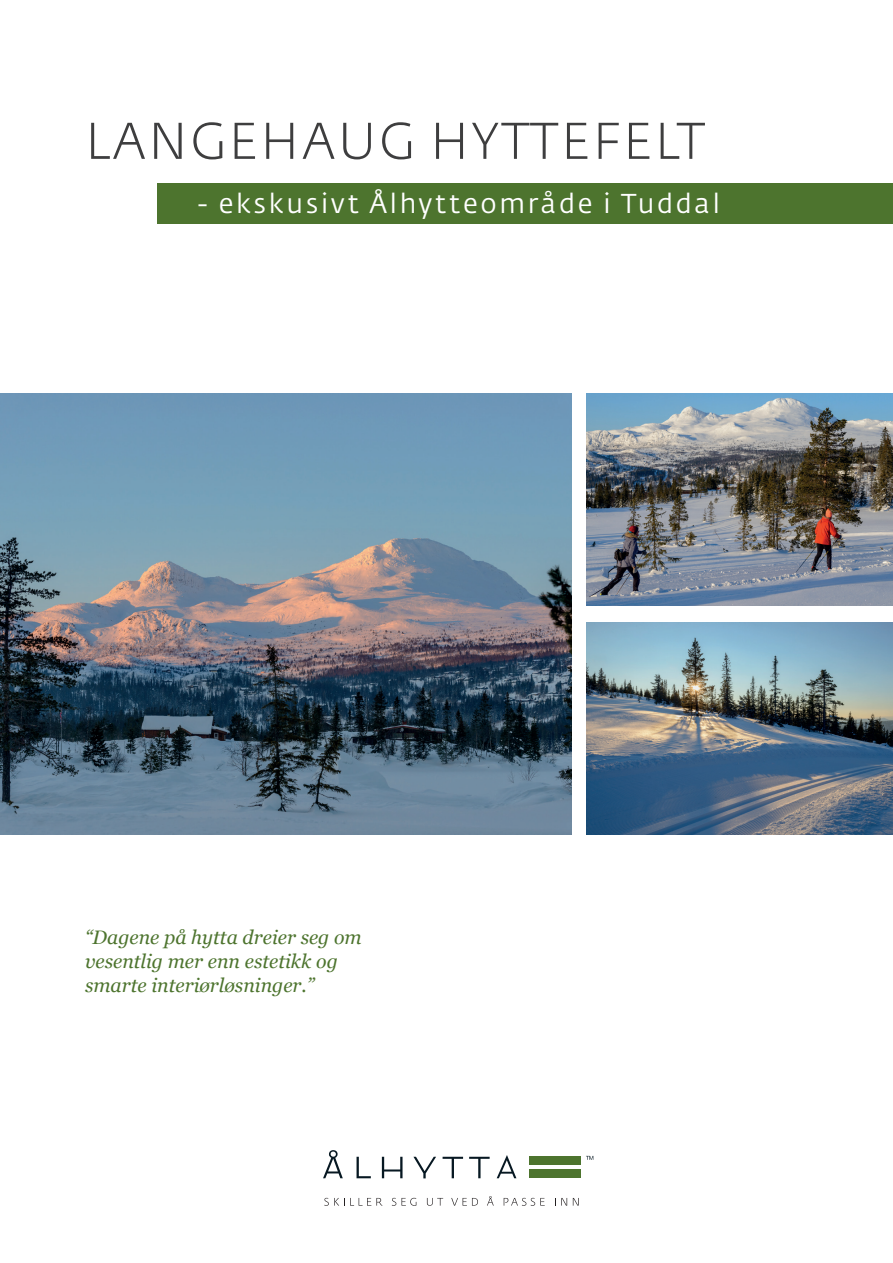
<style>
.page{position:relative;width:893px;height:1263px;background:#fff}
.page>*{position:absolute;margin:0;border:0;box-sizing:border-box;transform-origin:0 0}
.t1{font:300 51px "Fedra Sans Std";letter-spacing:.05em;color:#3e3e3f}
.t2{font:27px "Fedra Sans Std";letter-spacing:.1em;color:#fff}
.t3{font:italic 19.5px/24px "Georgia";color:#4d742e}
</style>
<div class="page">
<div style="left:157px;top:184px;width:736px;height:40px;background:#4d742e"></div>
<img style="left:0;top:393px;width:571px;height:442px">
<img style="left:586px;top:622px;width:307px;height:213px">
<img style="left:586px;top:393px;width:307px;height:213px">
<svg style="left:586px;top:1156px;width:7px;height:4px"></svg>
<svg style="left:497px;top:1155px;width:19px;height:23px"></svg>
<svg style="left:357px;top:1157px;width:14px;height:21px"></svg>
<svg style="left:323px;top:1150px;width:20px;height:28px"></svg>
<svg style="left:382px;top:1157px;width:21px;height:21px"></svg>
<svg style="left:413px;top:1157px;width:23px;height:21px"></svg>
<svg style="left:443px;top:1157px;width:20px;height:21px"></svg>
<svg style="left:469px;top:1157px;width:21px;height:21px"></svg>
<div style="left:529px;top:1168px;width:51px;height:9px;background:#4d742e"></div>
<div style="left:529px;top:1156px;width:51px;height:9px;background:#4d742e"></div>
<svg style="left:324px;top:1198px;width:58px;height:8px"></svg>
<svg style="left:392px;top:1198px;width:24px;height:8px"></svg>
<svg style="left:427px;top:1198px;width:16px;height:8px"></svg>
<svg style="left:451px;top:1198px;width:27px;height:7px"></svg>
<svg style="left:487px;top:1196px;width:7px;height:9px"></svg>
<svg style="left:504px;top:1198px;width:41px;height:8px"></svg>
<svg style="left:555px;top:1198px;width:12px;height:7px"></svg>
<svg style="left:573px;top:1198px;width:6px;height:7px"></svg>
<h1 class="t1" style="left:85px;top:109px;width:621px">LANGEHAUG HYTTEFELT</h1>
<h2 class="t2" style="left:198px;top:187px;width:524px">- ekskusivt Ålhytteområde i Tuddal</h2>
<p class="t3" style="left:85px;top:924px;width:278px">“Dagene på hytta dreier seg om vesentlig mer enn estetikk og smarte interiørløsninger.”</p>
</div>
